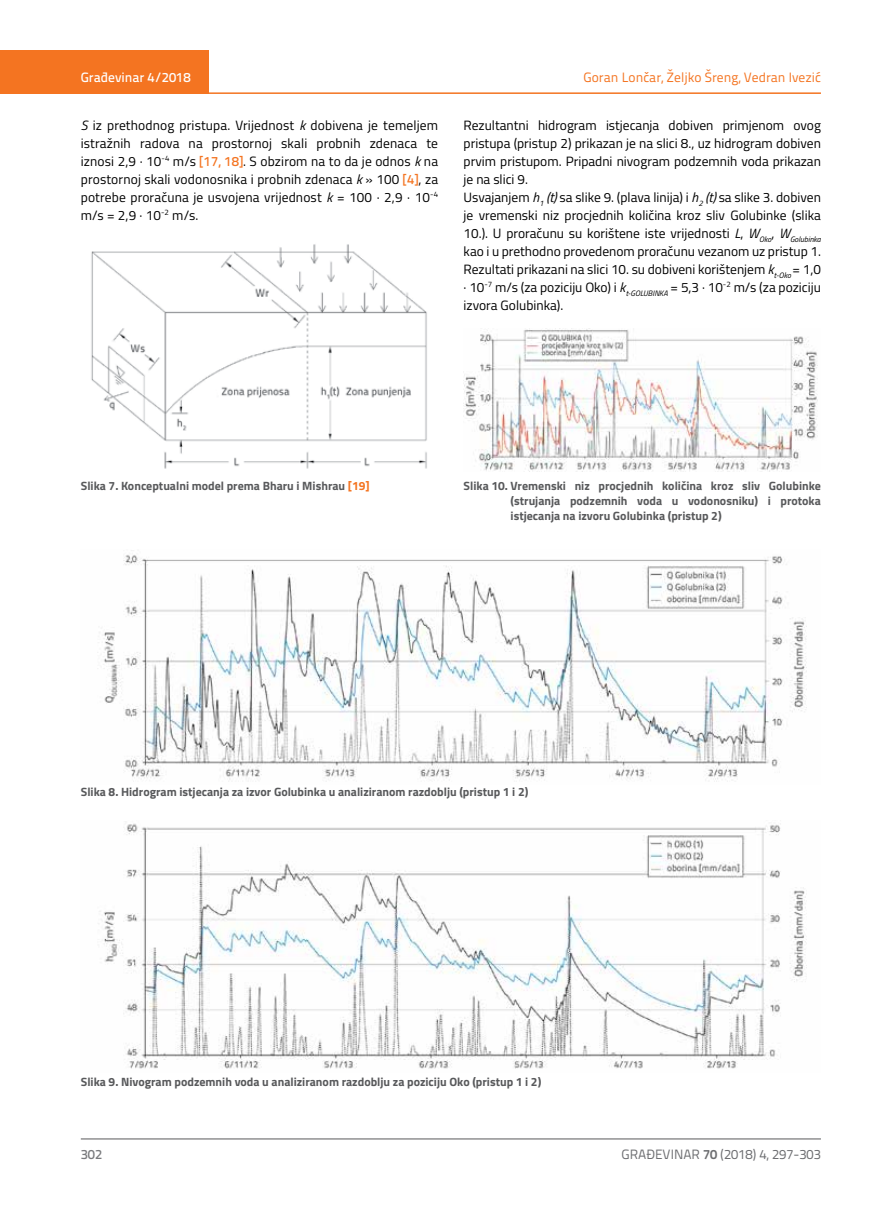
<style>
.page{position:relative;width:872px;height:1212px;background:#fff}
.page>*{position:absolute;margin:0;border:0;box-sizing:border-box;transform-origin:0 0}
.t1{font:13.5px/18px "Titillium";color:#000;text-align:justify}
.t2{font:13.5px "Titillium Text 22 L";color:#f47421}
.t3{font:13.5px "Titillium Text 22 L";color:#6d6e71}
.t4{font:500 13.5px "Titillium Text 22 L";color:#fff}
.t5{font:500 13.5px "Titillium Text 22 L";color:#797a7d}
.t6{font:700 12px/15px "Titillium";color:#58595b;text-align:justify}
.s1{font-style:italic}
.s2{font-family:"Titillium Text 22 L";font-weight:500;color:#f47421}
.s3{color:#f47421}
.s4{font-weight:700}
</style>
<div class="page">
<div style="left:0;top:50px;width:208px;height:44px;background:#f47421"></div>
<hr style="left:0;top:92px;width:821px;height:2px;background:#f47421">
<hr style="left:81px;top:1139px;width:740px;height:1px;background:#58595b">
<img style="left:91px;top:244px;width:336px;height:225px">
<img style="left:97px;top:550px;width:710px;height:232px">
<img style="left:98px;top:821px;width:709px;height:248px">
<img style="left:463px;top:329px;width:355px;height:143px">
<p class="t4" style="left:81px;top:67px;width:111px">Građevinar 4/2018</p>
<p class="t1" style="left:81px;top:115px;width:359px"><span class="s1">S</span> iz prethodnog pristupa. Vrijednost <span class="s1">k</span> dobivena je temeljem istražnih radova na prostornoj skali probnih zdenaca te iznosi 2,9 · 10<sup>-4</sup> m/s <span class="s2">[17, 18]</span>. S obzirom na to da je odnos <span class="s1">k</span> na prostornoj skali vodonosnika i probnih zdenaca <span class="s1">k</span> » 100 <span class="s2">[4]</span>, za potrebe proračuna je usvojena vrijednost <span class="s1">k</span> = 100 · 2,9 · 10<sup>-4 </sup>m/s = 2,9 · 10<sup>-2</sup> m/s.</p>
<p class="t2" style="left:583px;top:68px;width:239px">Goran Lončar, Željko Šreng, Vedran Ivezić</p>
<p class="t1" style="left:463px;top:115px;width:359px;text-align:left">Rezultantni hidrogram istjecanja dobiven primjenom ovog pristupa (pristup 2) prikazan je na slici 8., uz hidrogram dobiven prvim pristupom. Pripadni nivogram podzemnih voda prikazan je na slici 9.<br>Usvajanjem <span class="s1">h</span><sub>1</sub> <span class="s1">(t)</span> sa slike 9. (plava linija) i <span class="s1">h</span><sub>2</sub> <span class="s1">(t)</span> sa slike 3. dobiven je vremenski niz procjednih količina kroz sliv Golubinke (slika 10.). U proračunu su korištene iste vrijednosti <span class="s1">L</span>, <span class="s1">W</span><sub>Oko</sub>, <span class="s1">W</span><sub>Golubinka </sub>kao i u prethodno provedenom proračunu vezanom uz pristup 1.<br>Rezultati prikazani na slici 10. su dobiveni korištenjem <span class="s1">k</span><sub>t-Oko</sub> = 1,0 · 10<sup>-7</sup> m/s (za poziciju Oko) i <span class="s1">k</span><sub>t-GOLUBINKA</sub> = 5,3 · 10<sup>-2</sup> m/s (za poziciju izvora Golubinka).</p>
<p class="t6" style="left:81px;top:477px;width:290px">Slika 7. Konceptualni model prema Bharu i Mishrau <span class="s3">[19]</span></p>
<p class="t6" style="left:510px;top:477px;width:312px;text-indent:-47px">Slika 10. Vremenski niz procjednih količina kroz sliv Golubinke (strujanja podzemnih voda u vodonosniku) i protoka istjecanja na izvoru Golubinka (pristup 2)</p>
<p class="t6" style="left:81px;top:784px;width:449px">Slika 8. Hidrogram istjecanja za izvor Golubinka u analiziranom razdoblju (pristup 1 i 2)</p>
<p class="t6" style="left:81px;top:1073px;width:462px">Slika 9. Nivogram podzemnih voda u analiziranom razdoblju za poziciju Oko (pristup 1 i 2)</p>
<p class="t5" style="left:81px;top:1144px;width:23px">302</p>
<p class="t3" style="left:621px;top:1144px;width:201px">GRAĐEVINAR <span class="s4">70</span> (2018) 4, 297-303</p>
</div>
